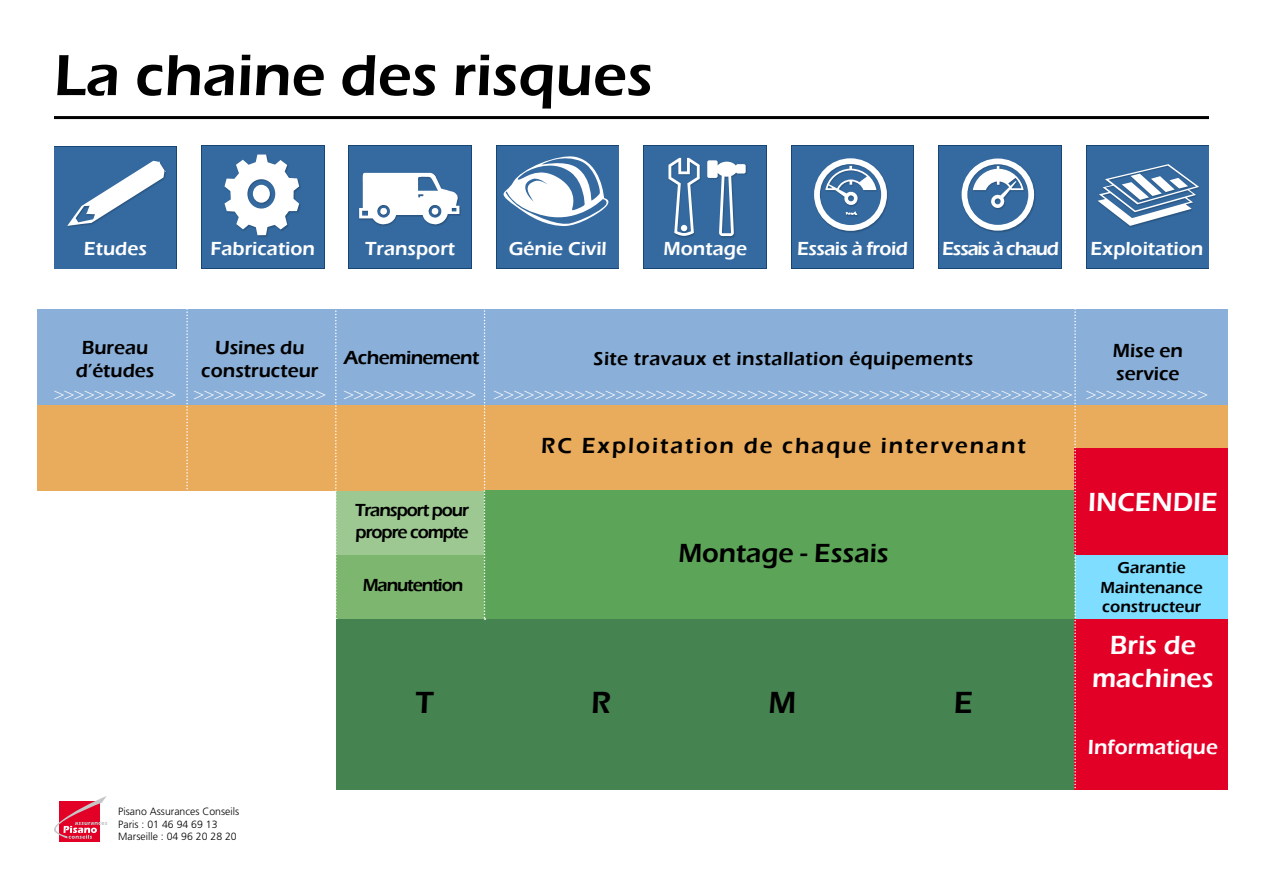
<style>
.page{position:relative;width:1263px;height:893px;background:#fff}
.page>*{position:absolute;margin:0;border:0;box-sizing:border-box;transform-origin:0 0}
.t1{font:600 60px "Eras ITC";color:#000}
.t2{font:600 31.5px "Eras ITC";color:#000}
.t3{font:600 27px/32.4px "Eras ITC";color:#fff;text-align:center}
.t4{font:600 27px "Eras ITC";color:#000}
.t5{font:600 22.5px "Eras ITC";letter-spacing:.09em;color:#000}
.t6{font:600 21px "Eras ITC";color:#fff}
.t7{font:600 19.5px "Eras ITC";color:#fff}
.t8{font:600 19.5px/23.4px "Eras ITC";color:#000;text-align:center}
.t9{font:600 19.5px "Eras ITC";letter-spacing:.02em;color:#000}
.t10{font:600 19.5px "Eras ITC";letter-spacing:-.03em;color:#fff}
.t11{font:600 19.5px "Eras ITC";letter-spacing:-.06em;color:#fff}
.t12{font:600 19.5px "Eras ITC";letter-spacing:-.03em;color:#000}
.t13{font:18px "Times New Roman";color:#fff}
.t14{font:600 18px/21.6px "Eras ITC";letter-spacing:-.06em;color:#000}
.t15{font:600 16.5px/19.8px "Eras ITC";color:#000;text-align:center}
.t16{font:300 10.5px/12.6px "Frutiger";color:#000}
</style>
<div class="page">
<div style="left:59px;top:801px;width:40px;height:41px;background:#e20026"></div>
<svg style="left:54px;top:796px;width:53px;height:43px"></svg>
<hr style="left:54px;top:116px;width:1155px;height:3px;background:#000">
<div style="left:1075px;top:555px;width:153px;height:64px;background:#7fdeff"></div>
<div style="left:38px;top:310px;width:1190px;height:95px;background:#8aafd8"></div>
<div style="left:336px;top:555px;width:148px;height:64px;background:#7db66e"></div>
<div style="left:336px;top:491px;width:148px;height:63px;background:#9dc892"></div>
<div style="left:37px;top:405px;width:1191px;height:85px;background:#e9ab5c"></div>
<img style="left:54px;top:146px;width:123px;height:123px">
<div style="left:55px;top:147px;width:121px;height:121px;background:#356aa0"></div>
<img style="left:67px;top:161px;width:99px;height:65px">
<img style="left:201px;top:146px;width:123px;height:122px">
<div style="left:202px;top:146px;width:121px;height:121px;background:#356aa0"></div>
<img style="left:224px;top:155px;width:75px;height:80px">
<div style="left:350px;top:146px;width:121px;height:121px;background:#356aa0"></div>
<img style="left:359px;top:173px;width:100px;height:52px">
<div style="left:497px;top:146px;width:121px;height:121px;background:#356aa0"></div>
<img style="left:496px;top:154px;width:121px;height:75px">
<img style="left:644px;top:146px;width:122px;height:122px">
<div style="left:645px;top:146px;width:120px;height:121px;background:#356aa0"></div>
<img style="left:668px;top:158px;width:78px;height:78px">
<img style="left:791px;top:146px;width:123px;height:122px">
<div style="left:792px;top:146px;width:121px;height:121px;background:#356aa0"></div>
<img style="left:814px;top:158px;width:73px;height:73px">
<img style="left:939px;top:146px;width:122px;height:122px">
<div style="left:940px;top:146px;width:120px;height:121px;background:#356aa0"></div>
<img style="left:961px;top:158px;width:73px;height:73px">
<img style="left:1086px;top:146px;width:123px;height:122px">
<div style="left:1087px;top:146px;width:121px;height:121px;background:#356aa0"></div>
<img style="left:1097px;top:164px;width:102px;height:62px">
<svg style="left:186px;top:309px;width:2px;height:182px"></svg>
<svg style="left:335px;top:309px;width:2px;height:310px"></svg>
<div style="left:484px;top:491px;width:591px;height:129px;background:#5ca558"></div>
<div style="left:336px;top:619px;width:739px;height:170px;background:#458350"></div>
<div style="left:1075px;top:449px;width:153px;height:106px;background:#e20026"></div>
<svg style="left:484px;top:309px;width:1px;height:311px"></svg>
<div style="left:1075px;top:619px;width:153px;height:85px;background:#e20026"></div>
<div style="left:1075px;top:705px;width:153px;height:85px;background:#e20026"></div>
<svg style="left:1074px;top:309px;width:2px;height:481px"></svg>
<h1 class="t1" style="left:54px;top:41px;width:600px">La chaine des risques</h1>
<p class="t7" style="left:84px;top:238px;width:65px">Etudes</p>
<p class="t7" style="left:210px;top:237px;width:106px">Fabrication</p>
<p class="t7" style="left:365px;top:237px;width:91px">Transport</p>
<p class="t7" style="left:509px;top:237px;width:100px">Génie Civil</p>
<p class="t7" style="left:664px;top:237px;width:85px">Montage</p>
<p class="t10" style="left:797px;top:237px;width:112px">Essais à froid</p>
<p class="t11" style="left:942px;top:237px;width:118px">Essais à chaud</p>
<p class="t7" style="left:1090px;top:237px;width:114px">Exploitation</p>
<p class="t8" style="left:201px;top:335px;width:119px">Usines du constructeur</p>
<p class="t12" style="left:344px;top:347px;width:137px">Acheminement</p>
<p class="t9" style="left:594px;top:348px;width:381px">Site travaux et installation équipements</p>
<p class="t8" style="left:1113px;top:339px;width:72px;text-align:left">Mise en service</p>
<p class="t8" style="left:76px;top:335px;width:80px">Bureau d’études</p>
<p class="t13" style="left:54px;top:383px;width:1155px">&gt;&gt;&gt;&gt;&gt;&gt;&gt;&gt;&gt;&gt;&gt;&gt; &gt;&gt;&gt;&gt;&gt;&gt;&gt;&gt;&gt;&gt;&gt;&gt;&gt; &gt;&gt;&gt;&gt;&gt;&gt;&gt;&gt;&gt;&gt;&gt;&gt;&gt; &gt;&gt;&gt;&gt;&gt;&gt;&gt;&gt;&gt;&gt;&gt;&gt;&gt;&gt;&gt;&gt;&gt;&gt;&gt;&gt;&gt;&gt;&gt;&gt;&gt;&gt;&gt;&gt;&gt;&gt;&gt;&gt;&gt;&gt;&gt;&gt;&gt;&gt;&gt;&gt;&gt;&gt;&gt;&gt;&gt;&gt;&gt;&gt;&gt;&gt;&gt;&gt;&gt;&gt;&gt;&gt;&gt; &gt;&gt;&gt;&gt;&gt;&gt;&gt;&gt;&gt;&gt;&gt;&gt;</p>
<p class="t16" style="left:118px;top:805px;width:122px">Pisano Assurances Conseils<br>Paris : 01 46 94 69 13<br>Marseille : 04 96 20 28 20</p>
<p class="t14" style="left:355px;top:500px;width:115px">Transport pour propre compte</p>
<p class="t14" style="left:363px;top:575px;width:102px">Manutention</p>
<p class="t5" style="left:541px;top:433px;width:486px">RC Exploitation de chaque intervenant</p>
<h3 class="t4" style="left:678px;top:537px;width:212px">Montage - Essais</h3>
<h2 class="t2" style="left:415px;top:684px;width:20px">T</h2>
<h2 class="t2" style="left:591px;top:684px;width:21px">R</h2>
<h2 class="t2" style="left:768px;top:684px;width:29px">M</h2>
<h2 class="t2" style="left:954px;top:684px;width:21px">E</h2>
<h3 class="t3" style="left:1088px;top:486px;width:131px">INCENDIE</h3>
<p class="t15" style="left:1100px;top:558px;width:104px">Garantie<br>Maintenance constructeur</p>
<h3 class="t3" style="left:1092px;top:629px;width:123px">Bris de machines</h3>
<p class="t6" style="left:1088px;top:735px;width:131px">Informatique</p>
</div>
